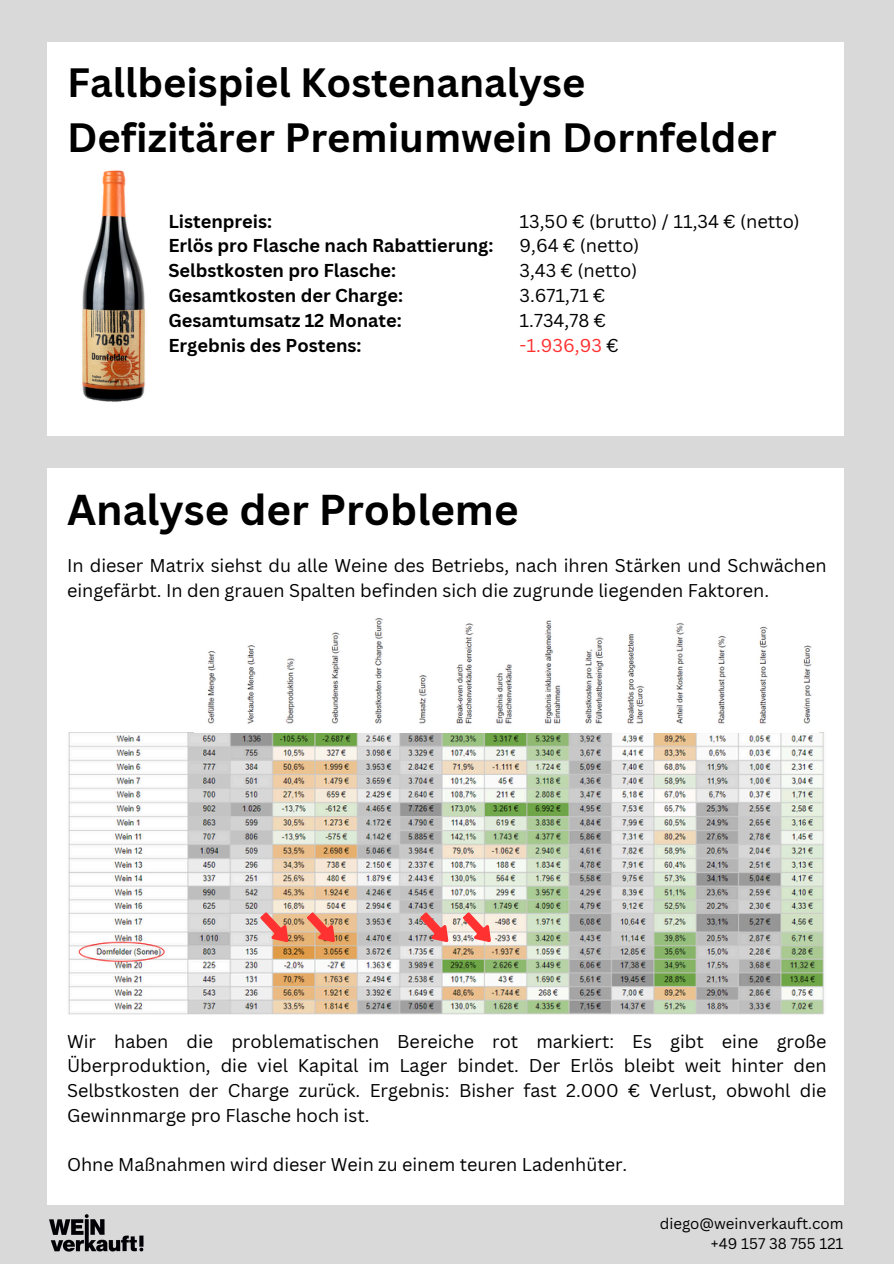
<style>
.page{position:relative;width:894px;height:1264px;background:#fff}
.page>*{position:absolute;margin:0;border:0;box-sizing:border-box;transform-origin:0 0}
.t1{font:700 42px "Canva Sans";color:#000}
.t2{font:700 39.9px/55.1px "Canva Sans";color:#000}
.t3{font:700 18.15px/24.8px "Canva Sans";color:#000}
.t4{font:18.15px/24.8px "Canva Sans";color:#000}
.t5{font:18px/24.8px "Canva Sans";color:#000}
.t6{font:15px "Canva Sans";color:#000}
.s1{color:#ff3131}
</style>
<div class="page">
<div style="left:0;top:0;width:893px;height:1263px;background:#d9d9d9"></div>
<div style="left:47px;top:42px;width:796px;height:393px;background:#fff"></div>
<div style="left:47px;top:468px;width:796px;height:736px;background:#fff"></div>
<img style="left:68px;top:732px;width:756px;height:282px">
<svg style="left:302px;top:907px;width:40px;height:41px;background:#e59c7a"></svg>
<svg style="left:255px;top:907px;width:40px;height:41px;background:#e4a897"></svg>
<svg style="left:415px;top:907px;width:83px;height:41px;background:#dfb1a9"></svg>
<img style="left:49px;top:1214px;width:95px;height:37px">
<img style="left:82px;top:170px;width:63px;height:232px">
<img style="left:207px;top:618px;width:605px;height:106px">
<h1 class="t2" style="left:67px;top:54px;width:710px">Fallbeispiel Kostenanalyse<br>Defizitärer Premiumwein Dornfelder</h1>
<h3 class="t3" style="left:168px;top:208px;width:326px">Listenpreis:<br>Erlös pro Flasche nach Rabattierung:<br>Selbstkosten pro Flasche:<br>Gesamtkosten der Charge:<br>Gesamtumsatz 12 Monate:<br>Ergebnis des Postens:</h3>
<p class="t4" style="left:519px;top:208px;width:282px">13,50 € (brutto) / 11,34 € (netto)<br>9,64 € (netto)<br>3,43 € (netto)<br>3.671,71 €<br>1.734,78 €<br><span class="s1">-1.936,93</span> €</p>
<p class="t1" style="left:67px;top:480px;width:453px">Analyse der Probleme</p>
<h1 class="t5" style="left:67px;top:552px;width:760px">In dieser Matrix siehst du alle Weine des Betriebs, nach ihren Stärken und Schwächen eingefärbt. In den grauen Spalten befinden sich die zugrunde liegenden Faktoren.</h1>
<p class="t5" style="left:67px;top:1028px;width:760px;text-align:justify">Wir haben die problematischen Bereiche rot markiert: Es gibt eine große Überproduktion, die viel Kapital im Lager bindet. Der Erlös bleibt weit hinter den Selbstkosten der Charge zurück. Ergebnis: Bisher fast 2.000 € Verlust, obwohl die Gewinnmarge pro Flasche hoch ist.</p>
<p class="t5" style="left:67px;top:1151px;width:561px">Ohne Maßnahmen wird dieser Wein zu einem teuren Ladenhüter.</p>
<p class="t6" style="left:659px;top:1212px;width:185px">diego@weinverkauft.com</p>
<p class="t6" style="left:710px;top:1233px;width:134px">+49 157 38 755 121</p>
</div>
